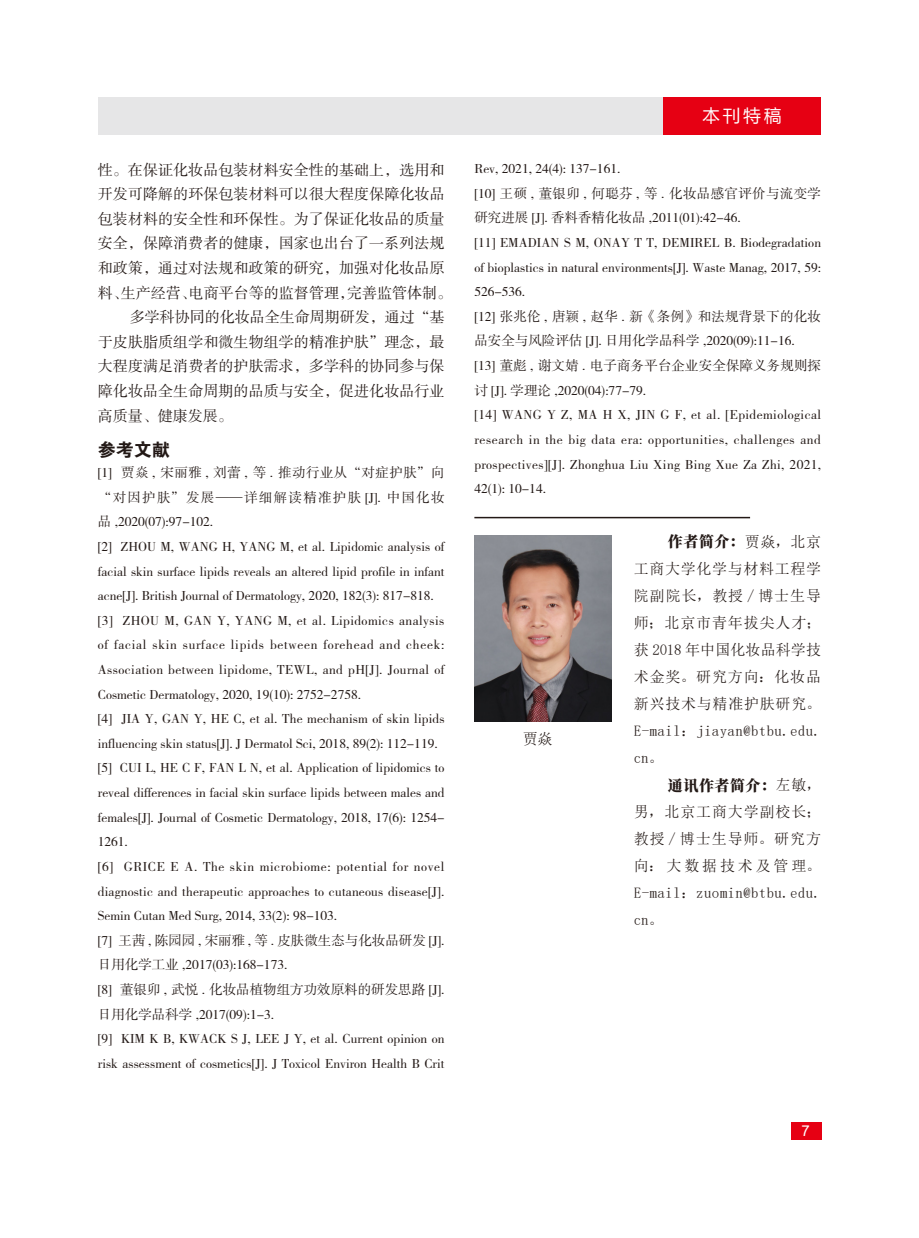
<style>
.page{position:relative;width:919px;height:1238px;background:#fff}
.page>*{position:absolute;margin:0;border:0;box-sizing:border-box;transform-origin:0 0}
.t1{font:18px "FZLTHJW GB1 0";color:#fff}
.t2{font:18px "FZDHTK GBK1 0";color:#231916}
.t3{font:15px "FZSSJW GB1 0";letter-spacing:.005em;color:#231916}
.t4{font:15px/27px "Sim Sun";letter-spacing:.05em;color:#231916;text-align:justify}
.t5{font:800 15px "Source Han Serif SC";letter-spacing:.035em;color:#231916}
.t6{font:15px "Arial";color:#fff}
.t7{font:13.5px/24.6px "FZSSJW GB1 0";color:#231916}
.s1{font-family:"Sim Sun";font-weight:400}
</style>
<div class="page">
<div style="left:790px;top:1122px;width:31px;height:18px;background:#e60013"></div>
<div style="left:662px;top:98px;width:159px;height:37px;background:#e60013"></div>
<div style="left:98px;top:98px;width:564px;height:37px;background:#e6e6e7"></div>
<img style="left:474px;top:535px;width:137px;height:186px">
<hr style="left:474px;top:517px;width:276px;height:1px;background:#231916">
<p class="t3" style="left:98px;top:162px;width:348px">性。在保证化妆品包装材料安全性的基础上，选用和</p>
<p class="t3" style="left:98px;top:186px;width:348px">开发可降解的环保包装材料可以很大程度保障化妆品</p>
<p class="t3" style="left:98px;top:211px;width:348px">包装材料的安全性和环保性。为了保证化妆品的质量</p>
<p class="t3" style="left:98px;top:235px;width:348px">安全，保障消费者的健康，国家也出台了一系列法规</p>
<p class="t3" style="left:98px;top:260px;width:348px">和政策，通过对法规和政策的研究，加强对化妆品原</p>
<p class="t3" style="left:98px;top:285px;width:356px">料、生产经营、电商平台等的监督管理，完善监管体制。</p>
<p class="t3" style="left:130px;top:309px;width:316px">多学科协同的化妆品全生命周期研发，通过“基</p>
<p class="t3" style="left:98px;top:334px;width:348px">于皮肤脂质组学和微生物组学的精准护肤”理念，最</p>
<p class="t3" style="left:98px;top:358px;width:348px">大程度满足消费者的护肤需求，多学科的协同参与保</p>
<p class="t3" style="left:98px;top:383px;width:348px">障化妆品全生命周期的品质与安全，促进化妆品行业</p>
<p class="t3" style="left:98px;top:408px;width:136px">高质量、健康发展。</p>
<h1 class="t2" style="left:98px;top:440px;width:73px">参考文献</h1>
<p class="t7" style="left:98px;top:461px;width:348px">[1] 贾焱 , 宋丽雅 , 刘蕾 , 等 . 推动行业从“对症护肤”向“对因护肤”发展——详细解读精准护肤 [J]. 中国化妆品 ,2020(07):97-102.<br>[2] ZHOU M, WANG H, YANG M, et al. Lipidomic analysis of facial skin surface lipids reveals an altered lipid profile in infant acne[J]. British Journal of Dermatology, 2020, 182(3): 817-818. [3] ZHOU M, GAN Y, YANG M, et al. Lipidomics analysis of facial skin surface lipids between forehead and cheek:<br>Association between lipidome, TEWL, and pH[J]. Journal of Cosmetic Dermatology, 2020, 19(10): 2752-2758.<br>[4] JIA Y, GAN Y, HE C, et al. The mechanism of skin lipids influencing skin status[J]. J Dermatol Sci, 2018, 89(2): 112-119. [5] CUI L, HE C F, FAN L N, et al. Application of lipidomics to reveal differences in facial skin surface lipids between males and females[J]. Journal of Cosmetic Dermatology, 2018, 17(6): 1254- 1261.<br>[6] GRICE E A. The skin microbiome: potential for novel diagnostic and therapeutic approaches to cutaneous disease[J].<br>Semin Cutan Med Surg, 2014, 33(2): 98-103.<br>[7] 王茜 , 陈园园 , 宋丽雅 , 等 . 皮肤微生态与化妆品研发 [J].日用化学工业 ,2017(03):168-173.<br>[8] 董银卯 , 武悦 . 化妆品植物组方功效原料的研发思路 [J].日用化学品科学 ,2017(09):1-3.<br>[9] KIM K B, KWACK S J, LEE J Y, et al. Current opinion on risk assessment of cosmetics[J]. J Toxicol Environ Health B Crit</p>
<h1 class="t1" style="left:702px;top:106px;width:81px">本刊特稿</h1>
<p class="t7" style="left:474px;top:157px;width:348px">Rev, 2021, 24(4): 137-161.<br>[10] 王硕 , 董银卯 , 何聪芬 , 等 . 化妆品感官评价与流变学研究进展 [J]. 香料香精化妆品 ,2011(01):42-46.<br>[11] EMADIAN S M, ONAY T T, DEMIREL B. Biodegradation of bioplastics in natural environments[J]. Waste Manag, 2017, 59:<br>526-536.<br>[12] 张兆伦 , 唐颖 , 赵华 . 新《条例》和法规背景下的化妆品安全与风险评估 [J]. 日用化学品科学 ,2020(09):11-16.<br>[13] 董彪 , 谢文婧 . 电子商务平台企业安全保障义务规则探讨 [J]. 学理论 ,2020(04):77-79.<br>[14] WANG Y Z, MA H X, JIN G F, et al. [Epidemiological research in the big data era: opportunities, challenges and prospectives][J]. Zhonghua Liu Xing Bing Xue Za Zhi, 2021, 42(1): 10-14.</p>
<p class="t5" style="left:668px;top:533px;width:155px">作者简介：<span class="s1">贾焱，北京</span></p>
<p class="t4" style="left:634px;top:555px;width:189px">工商大学化学与材料工程学院副院长，教授 / 博士生导师；北京市青年拔尖人才；获 2018 年中国化妆品科学技术金奖。研究方向：化妆品新兴技术与精准护肤研究。E-mail：jiayan@btbu.edu. cn。</p>
<p class="t5" style="left:668px;top:776px;width:155px">通讯作者简介：<span class="s1">左敏，</span></p>
<p class="t4" style="left:634px;top:798px;width:189px">男，北京工商大学副校长；教授 / 博士生导师。研究方向：大数据技术及管理。E-mail：zuomin@btbu.edu. cn。</p>
<p class="t4" style="left:523px;top:725px;width:31px">贾焱</p>
<p class="t6" style="left:801px;top:1120px;width:10px">7</p>
</div>
